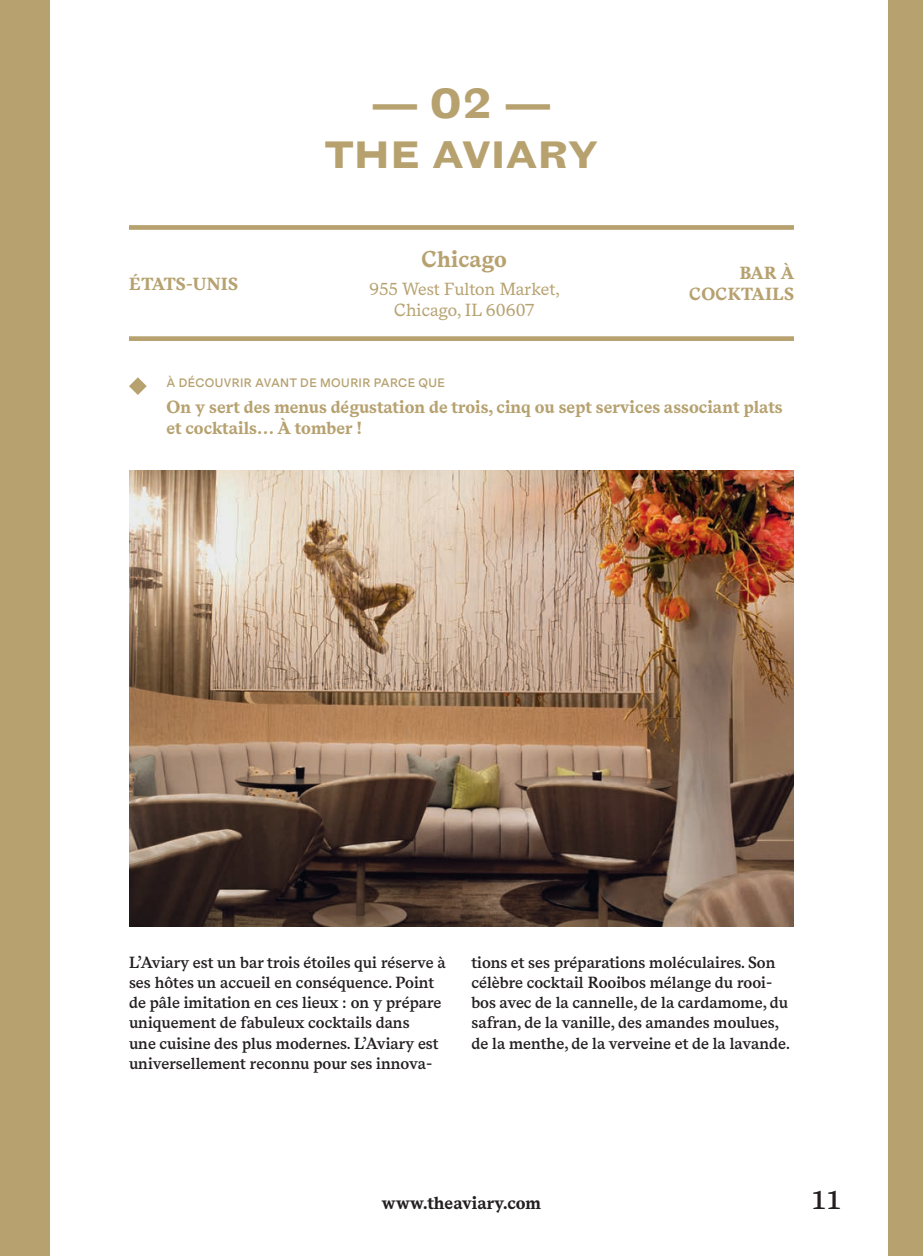
<style>
.page{position:relative;width:923px;height:1256px;background:#fff}
.page>*{position:absolute;margin:0;border:0;box-sizing:border-box;transform-origin:0 0}
.t1{font:700 expanded 43.75px "Grotesque MT Std";color:#b6a16f}
.t2{font:700 expanded 38.5px "Grotesque MT Std";color:#b6a16f}
.t3{font:600 26.25px "Messina Serif";color:#231f20}
.t4{font:700 22.75px "Messina Serif";color:#b6a16f}
.t5{font:700 17.5px/21px "Messina Serif";color:#b6a16f}
.t6{font:17.5px/21px "Messina Serif";color:#b6a16f;text-align:center}
.t7{font:700 17.5px "Messina Serif";color:#231f20}
.t8{font:600 16.1px/20.1px "Messina Serif";color:#231f20}
.t9{font:600 12.25px "Messina Sans";letter-spacing:.03em;color:#b6a16f}
</style>
<div class="page">
<div style="left:129px;top:336px;width:665px;height:5px;background:#b6a16f"></div>
<div style="left:129px;top:225px;width:665px;height:5px;background:#b6a16f"></div>
<img style="left:129px;top:470px;width:665px;height:455px">
<svg style="left:129px;top:377px;width:18px;height:18px"></svg>
<div style="left:0;top:0;width:50px;height:1255px;background:#b6a16f"></div>
<div style="left:888px;top:0;width:35px;height:1255px;background:#b6a16f"></div>
<h1 class="t1" style="left:373px;top:76px;width:178px">— 02 —</h1>
<h2 class="t2" style="left:324px;top:132px;width:275px">THE AVIARY</h2>
<h3 class="t4" style="left:421px;top:245px;width:87px">Chicago</h3>
<p class="t6" style="left:369px;top:279px;width:192px">955 West Fulton Market,<br>Chicago, IL 60607</p>
<p class="t5" style="left:129px;top:274px;width:110px">ÉTATS-UNIS</p>
<p class="t5" style="left:689px;top:264px;width:107px;text-align:right">BAR À<br>COCKTAILS</p>
<p class="t9" style="left:166px;top:375px;width:280px">À DÉCOUVRIR AVANT DE MOURIR PARCE QUE</p>
<p class="t5" style="left:166px;top:397px;width:618px">On y sert des menus dégustation de trois, cinq ou sept services associant plats et cocktails… À tomber !</p>
<p class="t8" style="left:129px;top:953px;width:318px">L’Aviary est un bar trois étoiles qui réserve à ses hôtes un accueil en conséquence. Point de pâle imitation en ces lieux : on y prépare uniquement de fabuleux cocktails dans<br>une cuisine des plus modernes. L’Aviary est universellement reconnu pour ses innova-</p>
<p class="t8" style="left:471px;top:953px;width:320px">tions et ses préparations moléculaires. Son célèbre cocktail Rooibos mélange du rooi&shy;bos avec de la cannelle, de la cardamome, du safran, de la vanille, des amandes moulues, de la menthe, de la verveine et de la lavande.</p>
<p class="t7" style="left:382px;top:1191px;width:161px">www.theaviary.com</p>
<h3 class="t3" style="left:812px;top:1183px;width:29px">11</h3>
</div>
